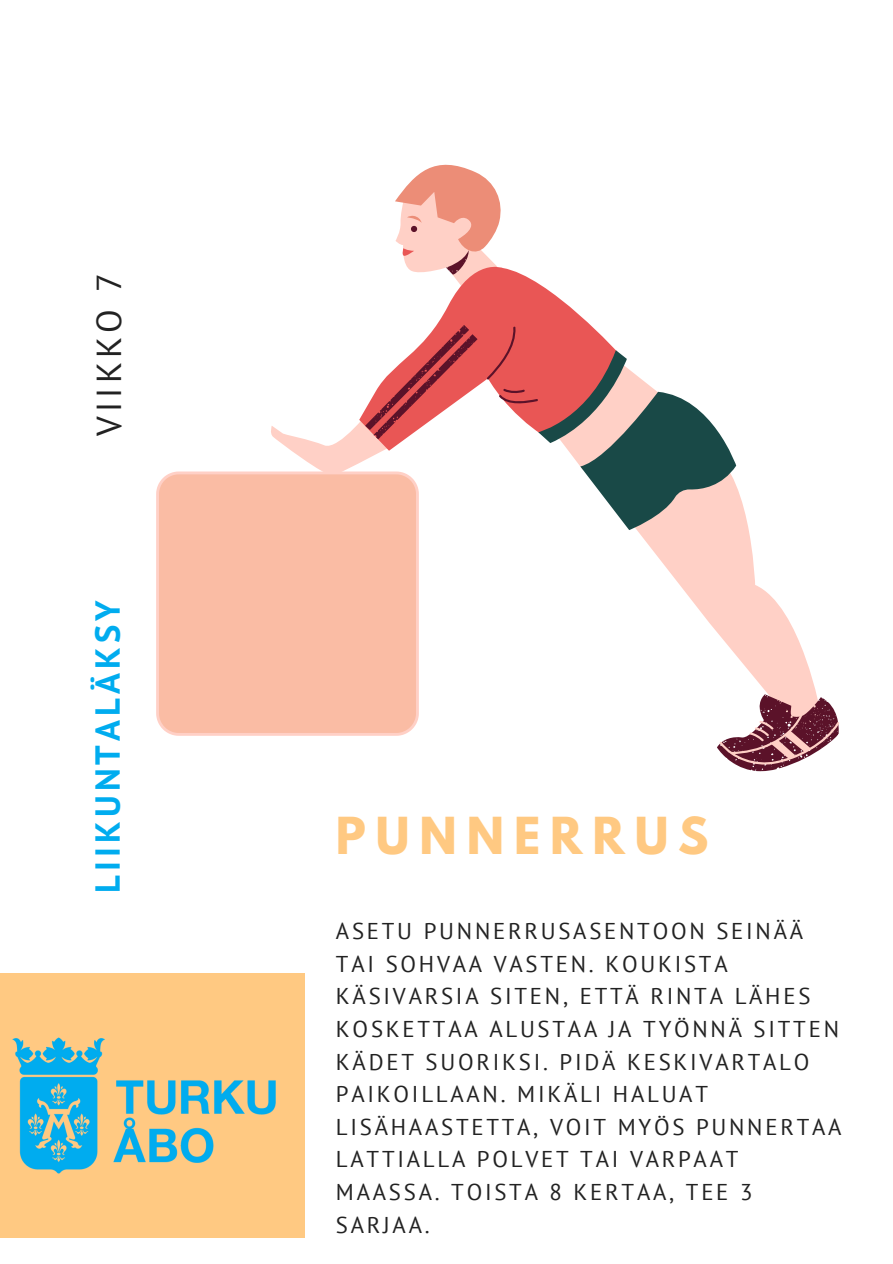
<style>
.page{position:relative;width:893px;height:1264px;background:#fff}
.page>*{position:absolute;margin:0;border:0;box-sizing:border-box;transform-origin:0 0}
.t1{font:700 45.15px "League Spartan";letter-spacing:.22em;color:#ffc982}
.t2{font:700 34.65px "PT Sans";letter-spacing:.12em;color:#00acef}
.t3{font:34.65px "PT Sans";letter-spacing:.12em;color:#222}
.t4{font:22.8px/32.5px "PT Sans";letter-spacing:.12em;color:#222}
</style>
<div class="page">
<div style="left:0;top:973px;width:305px;height:264px;background:#ffc982"></div>
<img style="left:12px;top:1037px;width:264px;height:137px">
<svg style="left:660px;top:559px;width:148px;height:105px;fill:#ffd0c6"></svg>
<svg style="left:445px;top:273px;width:131px;height:39px;fill:#e95655"></svg>
<svg style="left:271px;top:312px;width:482px;height:247px"></svg>
<svg style="left:717px;top:664px;width:122px;height:108px"></svg>
<svg style="left:395px;top:164px;width:125px;height:135px"></svg>
<div style="left:156px;top:471px;width:263px;height:264px;background:#fabca4"></div>
<h2 class="t3" style="left:86px;top:435px;width:164px;rotate:-90deg">VIIKKO 7</h2>
<h2 class="t2" style="left:84px;top:892px;width:294px;rotate:-90deg">LIIKUNTALÄKSY</h2>
<h1 class="t1" style="left:336px;top:813px;width:374px">PUNNERRUS</h1>
<p class="t4" style="left:336px;top:914px;width:507px">ASETU PUNNERRUSASENTOON SEINÄÄ<br>TAI SOHVAA VASTEN. KOUKISTA<br>KÄSIVARSIA SITEN, ETTÄ RINTA LÄHES<br>KOSKETTAA ALUSTAA JA TYÖNNÄ SITTEN<br>KÄDET SUORIKSI. PIDÄ KESKIVARTALO<br>PAIKOILLAAN. MIKÄLI HALUAT<br>LISÄHAASTETTA, VOIT MYÖS PUNNERTAA<br>LATTIALLA POLVET TAI VARPAAT<br>MAASSA. TOISTA 8 KERTAA, TEE 3<br>SARJAA.</p>
</div>
